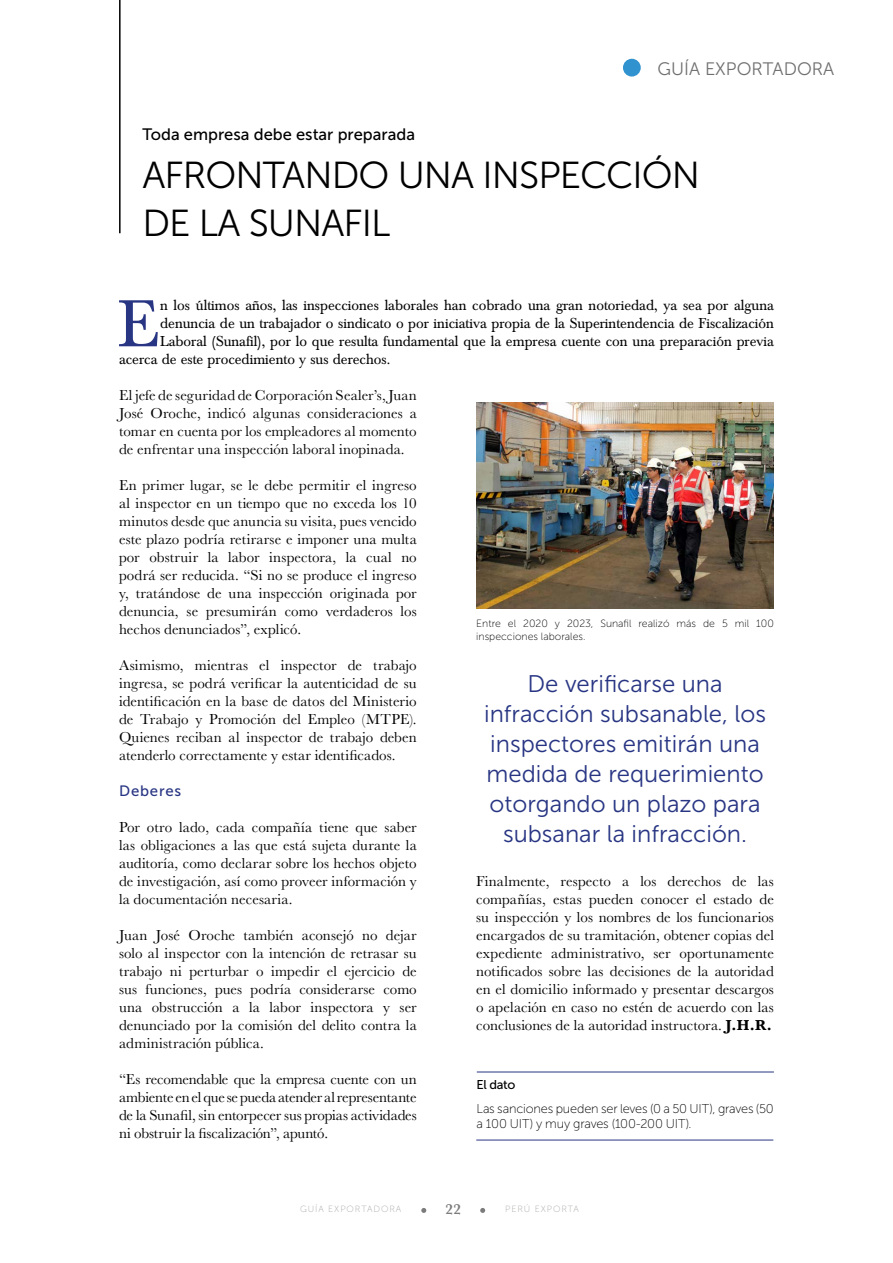
<style>
.page{position:relative;width:893px;height:1263px;background:#fff}
.page>*{position:absolute;margin:0;border:0;box-sizing:border-box;transform-origin:0 0}
.t1{font:69px "Baskerville";color:#283583}
.t2{font:37.5px/48px "Museo Sans 300";letter-spacing:-.025em;color:#000}
.t3{font:24px/30px "Museo Sans 300";color:#283583;text-align:center}
.t4{font:18px "Museo Sans 300";color:#706f6f}
.t5{font:16.5px "Museo Sans 500";color:#000}
.t6{font:15px/18px "Baskerville";letter-spacing:.005em;color:#000;text-align:justify}
.t7{font:15px "Baskerville";color:#000}
.t8{font:15px "Museo Sans 500";letter-spacing:.055em;color:#283583}
.t9{font:600 15px "Baskerville";color:#7c7b7b}
.t10{font:12.75px/15px "Museo Sans 100";letter-spacing:-.015em;color:#000}
.t11{font:12.75px "Museo Sans 500";letter-spacing:-.025em;color:#000}
.t12{font:10.5px/13.5px "Museo Sans 100";color:#000}
.t13{font:9px "Museo Sans 100";letter-spacing:.1em;color:#a8a8a7}
.s1{font-weight:700}
</style>
<div class="page">
<svg style="left:421px;top:1208px;width:5px;height:5px"></svg>
<svg style="left:480px;top:1208px;width:5px;height:5px"></svg>
<hr style="left:119px;top:0;width:2px;height:233px;background:#000">
<img style="left:476px;top:402px;width:298px;height:206px">
<div style="left:623px;top:59px;width:18px;height:18px;background:#3192d0;border-radius:50%"></div>
<hr style="left:477px;top:1071px;width:297px;height:1px;background:#283583">
<hr style="left:476px;top:1140px;width:297px;height:1px;background:#283583">
<p class="t4" style="left:657px;top:59px;width:178px">GUÍA EXPORTADORA</p>
<p class="t5" style="left:142px;top:126px;width:274px">Toda empresa debe estar preparada</p>
<h2 class="t2" style="left:142px;top:152px;width:559px">AFRONTANDO UNA INSPECCIÓN<br>DE LA SUNAFIL</h2>
<h1 class="t1" style="left:118px;top:286px;width:42px">E</h1>
<p class="t7" style="left:160px;top:297px;width:615px">n los últimos años, las inspecciones laborales han cobrado una gran notoriedad, ya sea por alguna</p>
<p class="t7" style="left:160px;top:315px;width:615px">denuncia de un trabajador o sindicato o por iniciativa propia de la Superintendencia de Fiscalización</p>
<p class="t7" style="left:160px;top:333px;width:615px">Laboral (Sunafil), por lo que resulta fundamental que la empresa cuente con una preparación previa</p>
<p class="t7" style="left:119px;top:351px;width:273px">acerca de este procedimiento y sus derechos.</p>
<p class="t6" style="left:119px;top:387px;width:299px">El jefe de seguridad de Corporación Sealer’s, Juan José Oroche, indicó algunas consideraciones a tomar en cuenta por los empleadores al momento de enfrentar una inspección laboral inopinada.</p>
<p class="t6" style="left:119px;top:477px;width:299px">En primer lugar, se le debe permitir el ingreso al inspector en un tiempo que no exceda los 10 minutos desde que anuncia su visita, pues vencido este plazo podría retirarse e imponer una multa por obstruir la labor inspectora, la cual no podrá ser reducida. “Si no se produce el ingreso y, tratándose de una inspección originada por denuncia, se presumirán como verdaderos los hechos denunciados”, explicó.</p>
<p class="t6" style="left:119px;top:657px;width:299px">Asimismo, mientras el inspector de trabajo ingresa, se podrá verificar la autenticidad de su identificación en la base de datos del Ministerio de Trabajo y Promoción del Empleo (MTPE).<br>Quienes reciban al inspector de trabajo deben atenderlo correctamente y estar identificados.</p>
<p class="t8" style="left:119px;top:783px;width:64px">Deberes</p>
<p class="t6" style="left:119px;top:819px;width:299px">Por otro lado, cada compañía tiene que saber las obligaciones a las que está sujeta durante la auditoría, como declarar sobre los hechos objeto de investigación, así como proveer información y la documentación necesaria.</p>
<p class="t6" style="left:119px;top:927px;width:299px">Juan José Oroche también aconsejó no dejar solo al inspector con la intención de retrasar su trabajo ni perturbar o impedir el ejercicio de sus funciones, pues podría considerarse como una obstrucción a la labor inspectora y ser denunciado por la comisión del delito contra la administración pública.</p>
<p class="t6" style="left:119px;top:1071px;width:299px">“Es recomendable que la empresa cuente con un ambiente en el que se pueda atender al representante de la Sunafil, sin entorpecer sus propias actividades ni obstruir la fiscalización”, apuntó.</p>
<p class="t12" style="left:476px;top:616px;width:299px">Entre el 2020 y 2023, Sunafil realizó más de 5 mil 100 inspecciones laborales.</p>
<h3 class="t3" style="left:484px;top:669px;width:283px">De verificarse una infracción subsanable, los inspectores emitirán una medida de requerimiento otorgando un plazo para subsanar la infracción.</h3>
<p class="t6" style="left:476px;top:873px;width:299px">Finalmente, respecto a los derechos de las compañías, estas pueden conocer el estado de su inspección y los nombres de los funcionarios encargados de su tramitación, obtener copias del expediente administrativo, ser oportunamente notificados sobre las decisiones de la autoridad en el domicilio informado y presentar descargos o apelación en caso no estén de acuerdo con las conclusiones de la autoridad instructora. <span class="s1">J.H.R.</span></p>
<p class="t11" style="left:476px;top:1078px;width:40px">El dato</p>
<p class="t10" style="left:476px;top:1101px;width:299px">Las sanciones pueden ser leves (0 a 50 UIT), graves (50 a 100 UIT) y muy graves (100-200 UIT).</p>
<p class="t13" style="left:300px;top:1204px;width:103px">GUÍA EXPORTADORA</p>
<p class="t9" style="left:445px;top:1199px;width:17px">22</p>
<p class="t13" style="left:505px;top:1204px;width:75px">PERÚ EXPORTA</p>
</div>
